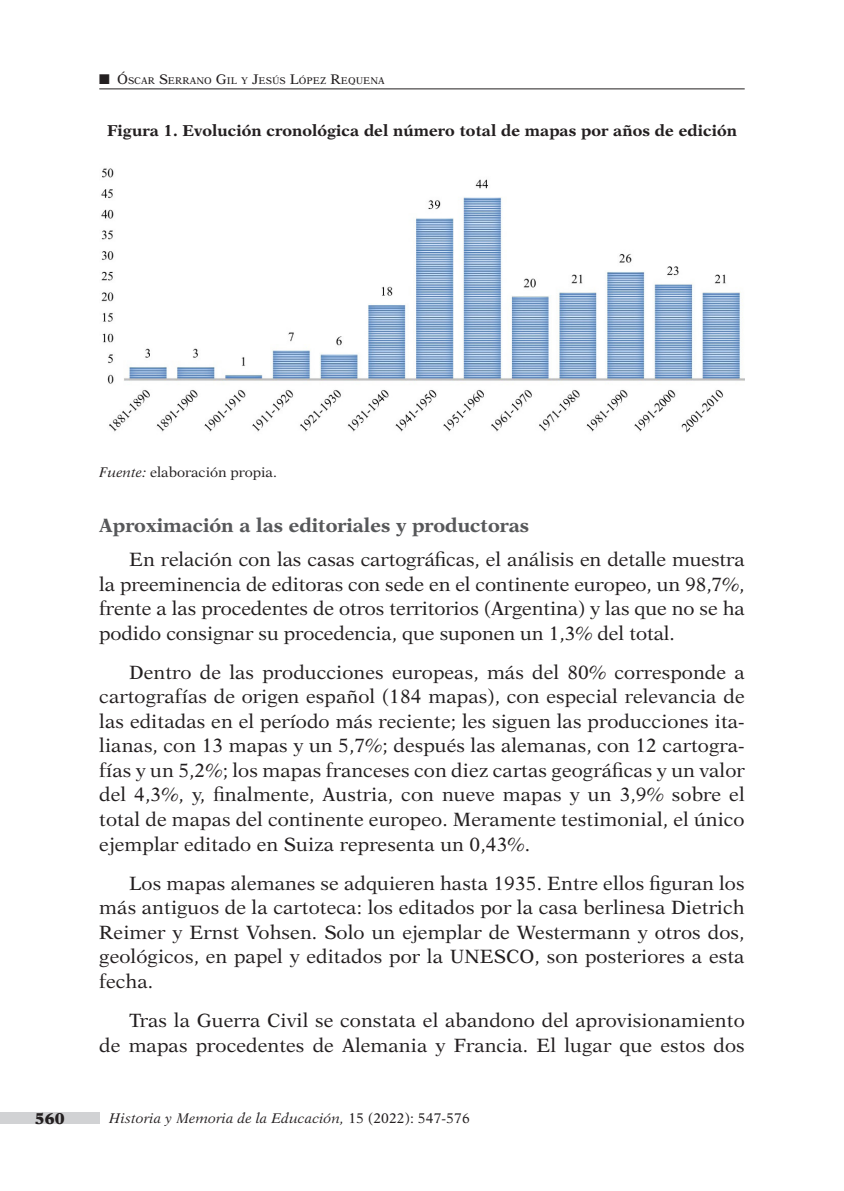
<style>
.page{position:relative;width:844px;height:1191px;background:#fff}
.page>*{position:absolute;margin:0;border:0;box-sizing:border-box;transform-origin:0 0}
.parrafo_general{font:19.25px/24.5px "New Aster LT Std";letter-spacing:.005em;color:#231f20;text-align:justify}
.ladillo_2{font:700 19.25px "New Aster LT Std";color:#57585a}
.titulo_tabla{font:700 15.75px "New Aster LT Std";letter-spacing:.005em;color:#231f20}
.t1{font:900 15.75px "New Aster LT Std";color:#231f20}
.t2{font:italic 14px "New Aster LT Std";letter-spacing:.005em;color:#231f20}
.fuente_tabla{font:14px "New Aster LT Std";color:#231f20}
.t3{font:9.8px "New Aster LT Std";letter-spacing:.005em;color:#231f20}
.s1{font-size:14px}
.s2{font-style:italic}
.s3{font-style:normal}
</style>
<div class="page">
<hr style="left:99px;top:88px;width:645px;height:1px;background:#231f20">
<div style="left:0;top:1112px;width:99px;height:12px;background:#d1d2d4"></div>
<img style="left:101px;top:168px;width:643px;height:265px">
<p class="t3" style="left:99px;top:74px;width:287px">■ <span class="s1">Ó</span>SCAR <span class="s1">S</span>ERRANO <span class="s1">G</span>IL Y <span class="s1">J</span>ESÚS <span class="s1">L</span>ÓPEZ <span class="s1">R</span>EQUENA</p>
<p class="titulo_tabla" style="left:107px;top:121px;width:631px">Figura 1. Evolución cronológica del número total de mapas por años de edición</p>
<p class="fuente_tabla" style="left:99px;top:464px;width:179px"><span class="s2">Fuente:</span> elaboración propia.</p>
<p class="ladillo_2" style="left:99px;top:513px;width:431px">Aproximación a las editoriales y productoras</p>
<p class="parrafo_general" style="left:99px;top:547px;width:646px;text-indent:30px">En relación con las casas cartográficas, el análisis en detalle muestra la preeminencia de editoras con sede en el continente europeo, un 98,7%, frente a las procedentes de otros territorios (Argentina) y las que no se ha podido consignar su procedencia, que suponen un 1,3% del total.</p>
<p class="parrafo_general" style="left:99px;top:660px;width:646px;text-indent:30px">Dentro de las producciones europeas, más del 80% corresponde a cartografías de origen español (184 mapas), con especial relevancia de las editadas en el período más reciente; les siguen las producciones ita&shy;lianas, con 13 mapas y un 5,7%; después las alemanas, con 12 cartogra&shy;fías y un 5,2%; los mapas franceses con diez cartas geográficas y un valor del 4,3%, y, finalmente, Austria, con nueve mapas y un 3,9% sobre el total de mapas del continente europeo. Meramente testimonial, el único ejemplar editado en Suiza representa un 0,43%.</p>
<p class="parrafo_general" style="left:99px;top:871px;width:646px;text-indent:30px">Los mapas alemanes se adquieren hasta 1935. Entre ellos figuran los más antiguos de la cartoteca: los editados por la casa berlinesa Dietrich Reimer y Ernst Vohsen. Solo un ejemplar de Westermann y otros dos, geológicos, en papel y editados por la UNESCO, son posteriores a esta fecha.</p>
<p class="parrafo_general" style="left:99px;top:1008px;width:646px;text-align:right">Tras la Guerra Civil se constata el abandono del aprovisionamiento<br>de mapas procedentes de Alemania y Francia. El lugar que estos dos</p>
<p class="t1" style="left:35px;top:1108px;width:31px">560</p>
<p class="t2" style="left:109px;top:1110px;width:362px">Historia y Memoria de la Educación, <span class="s3">15 (2022): 547-576</span></p>
</div>
